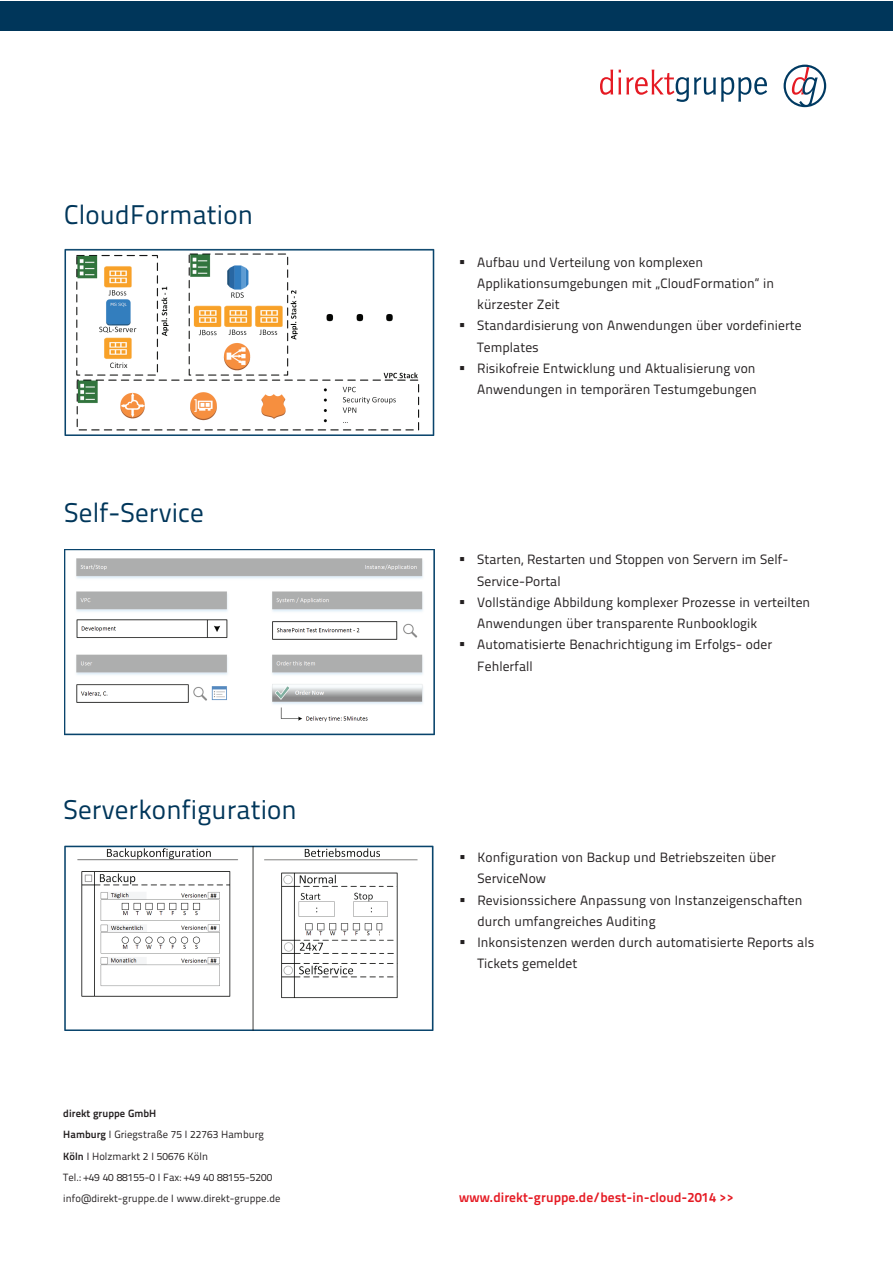
<style>
.page{position:relative;width:893px;height:1263px;background:#fff}
.page>*{position:absolute;margin:0;border:0;box-sizing:border-box;transform-origin:0 0}
.t1{font:27px "Titillium Text 25 L 400 wt";letter-spacing:.005em;color:#00365a}
.t2{font:13.5px/21.3px "Titillium Text 25 L 400 wt";letter-spacing:.005em;color:#231f20}
.t3{font:13.5px "Titillium Text 25 L 800 wt";letter-spacing:.005em;color:#e51a23}
.t4{font:10.5px/21.3px "Titillium Text 25 L 400 wt";letter-spacing:.005em;color:#231f20}
.t5{font:10.5px "Titillium Text 25 L 800 wt";letter-spacing:.005em;color:#231f20}
.s1{font-family:"Titillium Text 25 L 800 wt"}
</style>
<div class="page">
<img style="left:64px;top:549px;width:371px;height:186px">
<img style="left:64px;top:845px;width:370px;height:186px">
<img style="left:64px;top:248px;width:371px;height:187px">
<svg style="left:600px;top:70px;width:167px;height:32px"></svg>
<svg style="left:784px;top:65px;width:42px;height:42px"></svg>
<svg style="left:786px;top:67px;width:38px;height:38px"></svg>
<div style="left:0;top:1px;width:893px;height:30px;background:#00365a"></div>
<h1 class="t1" style="left:64px;top:195px;width:190px">CloudFormation</h1>
<h1 class="t1" style="left:64px;top:492px;width:141px">Self-Service</h1>
<h1 class="t1" style="left:64px;top:790px;width:235px">Serverkonfiguration</h1>
<p class="t5" style="left:63px;top:1105px;width:94px">direkt gruppe GmbH</p>
<p class="t4" style="left:63px;top:1123px;width:219px"><span class="s1">Hamburg</span> I Griegstraße 75 I 22763 Hamburg <span class="s1">Köln</span> I Holzmarkt 2 I 50676 Köln<br>Tel.: +49 40 88155-0 I Fax: +49 40 88155-5200 info@direkt-gruppe.de I www.direkt-gruppe.de</p>
<p class="t2" style="left:477px;top:251px;width:298px;text-indent:-18px">▪ Aufbau und Verteilung von komplexen<br>Applikationsumgebungen mit „CloudFormation“ in kürzester Zeit</p>
<p class="t2" style="left:477px;top:314px;width:326px;text-indent:-18px">▪ Standardisierung von Anwendungen über vordefinierte<br>Templates</p>
<p class="t2" style="left:459px;top:357px;width:299px;text-align:right">▪ Risikofreie Entwicklung und Aktualisierung von<br>Anwendungen in temporären Testumgebungen</p>
<p class="t2" style="left:477px;top:548px;width:313px;text-indent:-18px">▪ Starten, Restarten und Stoppen von Servern im Self-<br>Service-Portal</p>
<p class="t2" style="left:477px;top:591px;width:335px;text-indent:-18px">▪ Vollständige Abbildung komplexer Prozesse in verteilten<br>Anwendungen über transparente Runbooklogik</p>
<p class="t2" style="left:477px;top:633px;width:296px;text-indent:-18px">▪ Automatisierte Benachrichtigung im Erfolgs- oder<br>Fehlerfall</p>
<p class="t2" style="left:477px;top:846px;width:300px;text-indent:-18px">▪ Konfiguration von Backup und Betriebszeiten über<br>ServiceNow</p>
<p class="t2" style="left:477px;top:888px;width:327px;text-indent:-18px">▪ Revisionssichere Anpassung von Instanzeigenschaften durch umfangreiches Auditing</p>
<p class="t2" style="left:477px;top:931px;width:338px;text-indent:-18px">▪ Inkonsistenzen werden durch automatisierte Reports als<br>Tickets gemeldet</p>
<p class="t3" style="left:459px;top:1187px;width:277px">www.direkt-gruppe.de/best-in-cloud-2014 &gt;&gt;</p>
</div>
